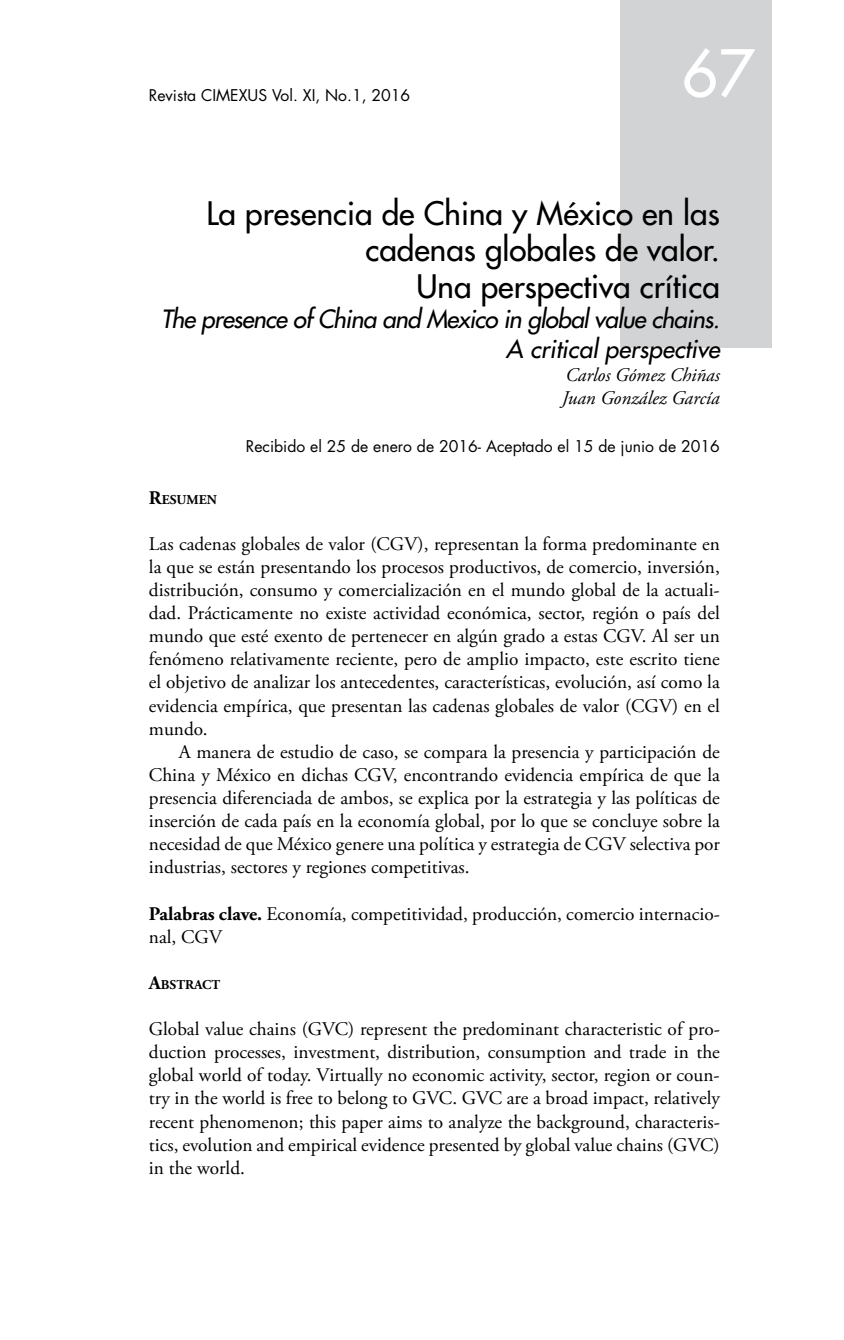
<style>
.page{position:relative;width:844px;height:1340px;background:#fff}
.page>*{position:absolute;margin:0;border:0;box-sizing:border-box;transform-origin:0 0}
.t1{font:500 63px "Futura Std";color:#fff}
.t2{font:500 31.5px/36.8px "Futura Std";color:#000;text-align:right}
.t3{font:italic 500 24.5px/29.8px "Futura Std";letter-spacing:-.03em;color:#000;text-align:right}
.t4{font:19.25px/23.1px "Adobe Garamond Pro";color:#000;text-align:justify}
.t5{font:italic 19.25px/23.1px "Adobe Garamond Pro";color:#000}
.t6{font:15.75px "Futura Std";color:#000}
.t7{font:700 13.47px "Adobe Garamond Pro";color:#000}
.s1{font-size:19.25px}
.s2{font-weight:700}
</style>
<div class="page">
<div style="left:620px;top:0;width:151px;height:347px;background:#d1d3d4"></div>
<p class="t6" style="left:149px;top:85px;width:263px">Revista CIMEXUS Vol. XI, No.1, 2016</p>
<h1 class="t1" style="left:681px;top:34px;width:74px">67</h1>
<h2 class="t2" style="left:206px;top:195px;width:515px">La presencia de China y México en las cadenas globales de valor.<br>Una perspectiva crítica</h2>
<p class="t3" style="left:161px;top:304px;width:560px">The presence of China and Mexico in global value chains.<br>A critical perspective</p>
<p class="t5" style="left:562px;top:363px;width:159px">Carlos Gómez Chiñas<br>Juan González García</p>
<p class="t6" style="left:246px;top:436px;width:475px">Recibido el 25 de enero de 2016- Aceptado el 15 de junio de 2016</p>
<p class="t7" style="left:149px;top:491px;width:69px"><span class="s1">R</span>ESUMEN</p>
<p class="t4" style="left:149px;top:533px;width:572px">Las cadenas globales de valor (CGV), representan la forma predominante en la que se están presentando los procesos productivos, de comercio, inversión, distribución, consumo y comercialización en el mundo global de la actuali&shy;dad. Prácticamente no existe actividad económica, sector, región o país del mundo que esté exento de pertenecer en algún grado a estas CGV. Al ser un fenómeno relativamente reciente, pero de amplio impacto, este escrito tiene el objetivo de analizar los antecedentes, características, evolución, así como la evidencia empírica, que presentan las cadenas globales de valor (CGV) en el mundo.</p>
<p class="t4" style="left:149px;top:740px;width:572px;text-indent:30px">A manera de estudio de caso, se compara la presencia y participación de China y México en dichas CGV, encontrando evidencia empírica de que la presencia diferenciada de ambos, se explica por la estrategia y las políticas de inserción de cada país en la economía global, por lo que se concluye sobre la necesidad de que México genere una política y estrategia de CGV selectiva por industrias, sectores y regiones competitivas.</p>
<p class="t4" style="left:149px;top:902px;width:572px"><span class="s2">Palabras clave.</span> Economía, competitividad, producción, comercio internacio&shy;nal, CGV</p>
<p class="t7" style="left:149px;top:976px;width:73px"><span class="s1">A</span>BSTRACT</p>
<p class="t4" style="left:149px;top:1018px;width:572px">Global value chains (GVC) represent the predominant characteristic of pro&shy;duction processes, investment, distribution, consumption and trade in the global world of today. Virtually no economic activity, sector, region or coun&shy;try in the world is free to belong to GVC. GVC are a broad impact, relatively recent phenomenon; this paper aims to analyze the background, characteris&shy;tics, evolution and empirical evidence presented by global value chains (GVC) in the world.</p>
</div>
